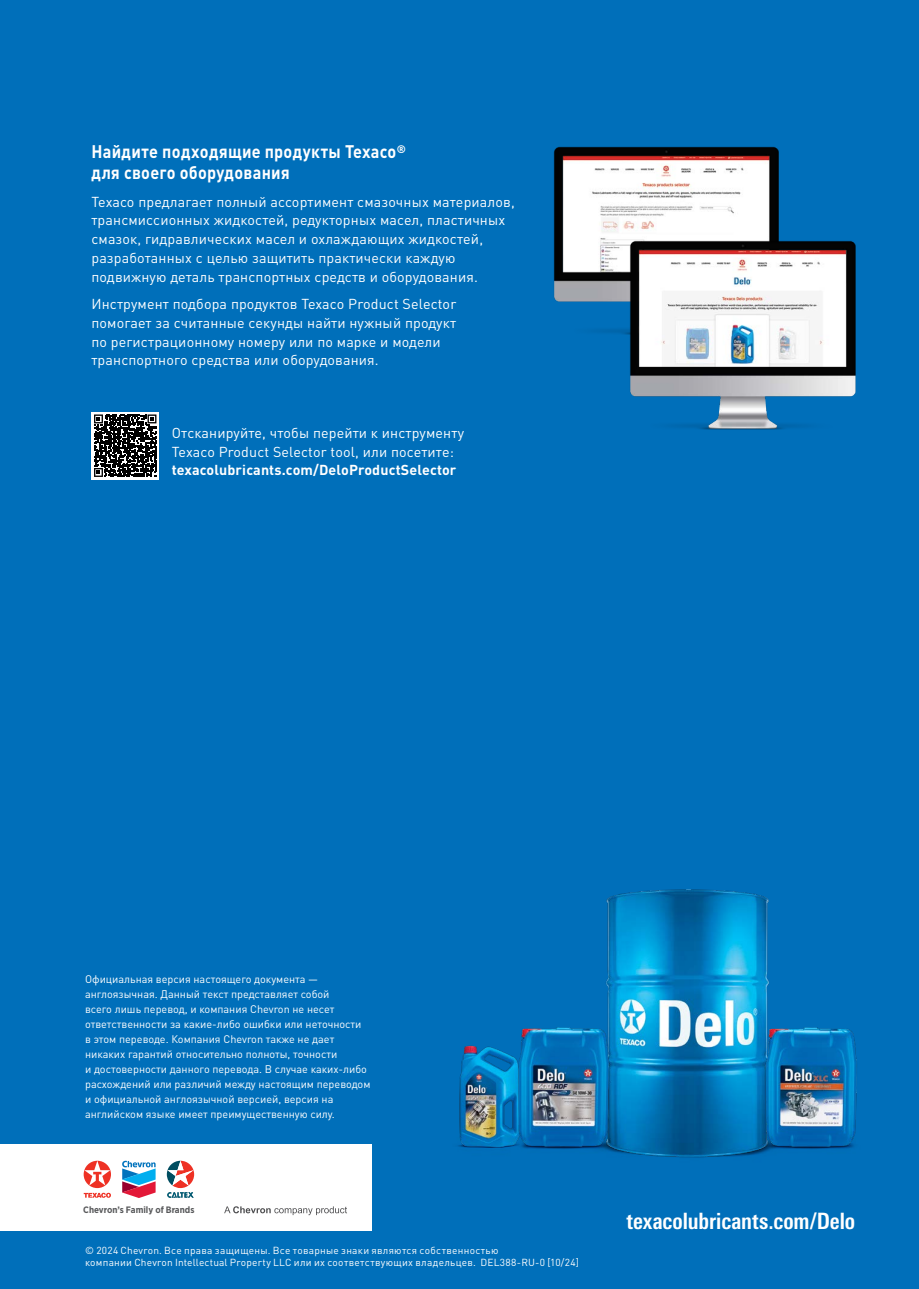
<style>
.page{position:relative;width:919px;height:1289px;background:#fff}
.page>*{position:absolute;margin:0;border:0;box-sizing:border-box;transform-origin:0 0}
.t1{font:700 condensed 22.5px "Univers Next Pro";letter-spacing:-.005em;color:#fff}
.t2{font:700 18px/21px "DIN Pro";letter-spacing:.02em;color:#fff;scale:.9 1}
.t3{font:14.25px/18.8px "DIN Pro";letter-spacing:.01em;color:#fff}
.t4{font:700 14.25px "DIN Pro";letter-spacing:.01em;color:#fff}
.t5{font:10.8px/15px "DIN Pro";color:#fff}
.t6{font:10.2px/12px "DIN Pro";letter-spacing:.025em;color:#fff}
.t7{font:700 9.3px "Gotham Narrow";color:#58595b}
</style>
<div class="page">
<div style="left:0;top:0;width:918px;height:1288px;background:#006fba"></div>
<div style="left:0;top:1143px;width:371px;height:87px;background:#fff"></div>
<svg style="left:122px;top:1160px;width:34px;height:37px"></svg>
<svg style="left:167px;top:1160px;width:27px;height:37px"></svg>
<div style="left:84px;top:1160px;width:27px;height:27px;background:#ee3124;border-radius:50%"></div>
<svg style="left:84px;top:1160px;width:26px;height:25px"></svg>
<svg style="left:84px;top:1192px;width:27px;height:5px"></svg>
<svg style="left:224px;top:1206px;width:123px;height:9px"></svg>
<img style="left:553px;top:146px;width:226px;height:156px">
<img style="left:589px;top:221px;width:267px;height:209px">
<img style="left:605px;top:889px;width:164px;height:269px">
<img style="left:458px;top:1045px;width:44px;height:103px">
<img style="left:502px;top:1009px;width:120px;height:149px">
<img style="left:749px;top:1009px;width:108px;height:149px">
<div style="left:91px;top:412px;width:68px;height:67px;background:#fff"></div>
<svg style="left:94px;top:414px;width:62px;height:63px"></svg>
<p class="t2" style="left:91px;top:139px;width:351px">Найдите подходящие продукты Texaco<sup>® </sup>для своего оборудования</p>
<p class="t3" style="left:91px;top:191px;width:425px">Texaco предлагает полный ассортимент смазочных материалов, трансмиссионных жидкостей, редукторных масел, пластичных смазок, гидравлических масел и охлаждающих жидкостей, разработанных с целью защитить практически каждую подвижную деталь транспортных средств и оборудования.</p>
<p class="t3" style="left:91px;top:293px;width:366px">Инструмент подбора продуктов Texaco Product Selector помогает за считанные секунды найти нужный продукт по регистрационному номеру или по марке и модели транспортного средства или оборудования.</p>
<p class="t3" style="left:172px;top:422px;width:294px">Отсканируйте, чтобы перейти к инструменту<br>Texaco Product Selector tool, или посетите:</p>
<p class="t4" style="left:172px;top:458px;width:286px">texacolubricants.com/DeloProductSelector</p>
<p class="t5" style="left:85px;top:970px;width:287px">Официальная версия настоящего документа — англоязычная. Данный текст представляет собой<br>всего лишь перевод, и компания Chevron не несет ответственности за какие-либо ошибки или неточности<br>в этом переводе. Компания Chevron также не дает никаких гарантий относительно полноты, точности<br>и достоверности данного перевода. В случае каких-либо расхождений или различий между настоящим переводом и официальной англоязычной версией, версия на английском языке имеет преимущественную силу.</p>
<p class="t7" style="left:83px;top:1203px;width:113px">Chevron’s Family of Brands</p>
<p class="t6" style="left:85px;top:1242px;width:495px">© 2024 Chevron. Все права защищены. Все товарные знаки являются собственностью<br>компании Chevron Intellectual Property LLC или их соответствующих владельцев. DEL388-RU-0 [10/24]</p>
<h1 class="t1" style="left:626px;top:1207px;width:230px">texacolubricants.com/Delo</h1>
</div>
